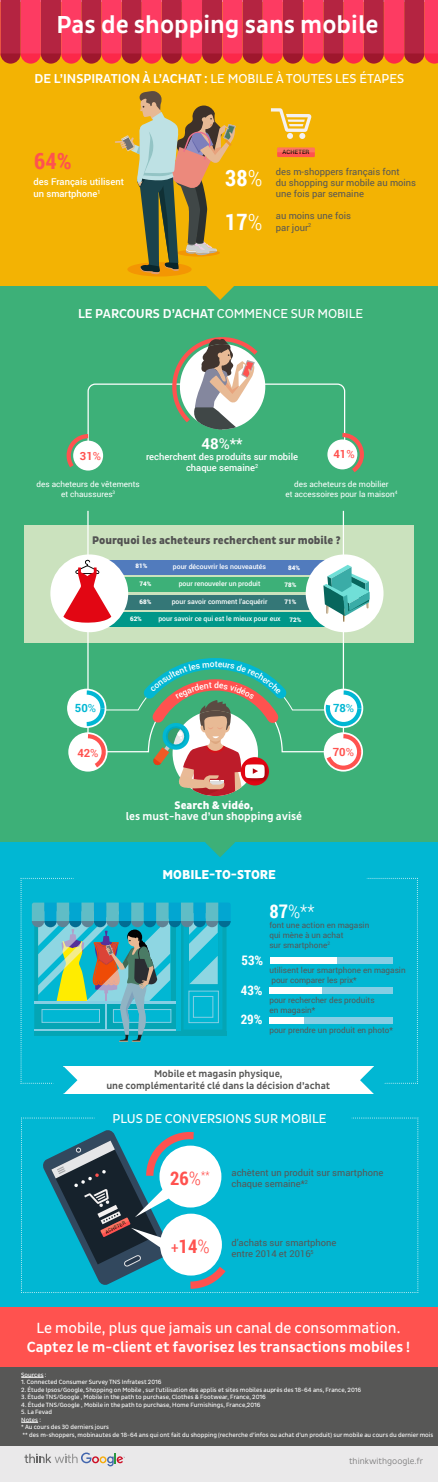
<style>
.page{position:relative;width:438px;height:1482px;background:#fff}
.page>*{position:absolute;margin:0;border:0;box-sizing:border-box;transform-origin:0 0}
.t1{font:500 25px "Pluto Sans Cond";color:#fff}
.t2{font:700 22.5px "Roboto Condensed";color:#fff}
.t3{font:700 22.5px "Roboto Condensed";color:#ff524f}
.t4{font:700 18.75px "Roboto Condensed";color:#ff524f}
.t5{font:300 18.75px "Roboto Condensed";color:#fff}
.t6{font:500 15px "Pluto Sans Cond";color:#fff}
.t7{font:15px "Pluto Sans Cond";color:#fff}
.t8{font:15px "Roboto";color:#fff}
.t9{font:500 13.12px "Pluto Sans Cond";color:#fff}
.t10{font:13.12px "Pluto Sans Cond";color:#fff}
.t11{font:800 13.12px "Pluto Sans Cond";color:#fff}
.t12{font:700 13.12px "Roboto Condensed";color:#fff}
.t13{font:800 11.25px "Pluto Sans Cond";color:#525252}
.t14{font:500 11.25px "Pluto Sans Cond";color:#fff}
.t15{font:800 11.25px "Pluto Sans Cond";color:#fff}
.t16{font:700 11.25px "Roboto";color:#ff524f}
.t17{font:700 11.25px "Roboto";color:#01b7d3}
.t18{font:500 10px/11.9px "Pluto Sans Cond";color:#575756;text-align:center}
.t19{font:9.38px/11.2px "Roboto";color:#575756}
.t20{font:500 9.38px/11.2px "Roboto";color:#fff;text-align:center}
.t21{font:300 8.75px "Pluto Sans Cond";color:#737373}
.t22{font:8.12px/10px "Roboto";color:#575756}
.t23{font:8.12px/9.4px "Roboto";color:#fff;text-align:center}
.t24{font:500 6.88px "Roboto";color:#fff}
.t25{font:6.25px/7.5px "Pluto Sans Cond";color:#fff}
.t26{font:900 6.25px "Roboto";color:#fff}
.t27{font:500 5.94px "Roboto";letter-spacing:.025em;color:#000}
.t28{font:5.44px "Roboto";color:#575756}
.t29{font:500 4.75px "Roboto";color:#000}
.s1{font-weight:400}
.s2{font-weight:300}
.s3{font-weight:700}
.s4{font-weight:400;font-size:15px}
</style>
<div class="page">
<div style="left:0;top:1364px;width:438px;height:92px;background:#575756"></div>
<div style="left:0;top:46px;width:438px;height:796px;background:#3db078"></div>
<div style="left:0;top:842px;width:438px;height:465px;background:#01b7d3"></div>
<div style="left:0;top:2px;width:438px;height:284px;background:#f3b303"></div>
<div style="left:0;top:1445px;width:438px;height:36px;background:#eae9ea"></div>
<svg style="left:24px;top:1452px;width:101px;height:14px"></svg>
<div style="left:0;top:1307px;width:438px;height:59px;background:#ff524f"></div>
<svg style="left:205px;top:842px;width:30px;height:15px"></svg>
<svg style="left:271px;top:108px;width:40px;height:31px"></svg>
<div style="left:24px;top:525px;width:389px;height:117px;background:#cbe2be"></div>
<svg style="left:21px;top:1376px;width:23px;height:1px"></svg>
<svg style="left:21px;top:1421px;width:17px;height:1px"></svg>
<div style="left:93px;top:612px;width:252px;height:14px;background:#009789"></div>
<div style="left:93px;top:595px;width:252px;height:14px;background:#347777"></div>
<div style="left:93px;top:577px;width:252px;height:14px;background:#3db078"></div>
<div style="left:93px;top:560px;width:252px;height:14px;background:#517bbd"></div>
<svg style="left:20px;top:877px;width:398px;height:216px"></svg>
<svg style="left:0;top:0;width:438px;height:64px;background:#d8334a"></svg>
<svg style="left:66px;top:337px;width:298px;height:136px"></svg>
<div style="left:327px;top:439px;width:30px;height:30px;background:#fff;border-radius:50%"></div>
<hr style="left:342px;top:511px;width:2px;height:248px;background:#fff">
<hr style="left:87px;top:511px;width:2px;height:229px;background:#fff">
<div style="left:67px;top:688px;width:39px;height:40px;background:#fff;border-radius:50%"></div>
<div style="left:68px;top:732px;width:39px;height:39px;background:#fff;border-radius:50%"></div>
<div style="left:50px;top:554px;width:78px;height:78px;background:#fff;border-radius:50%"></div>
<svg style="left:63px;top:559px;width:48px;height:63px"></svg>
<div style="left:305px;top:554px;width:78px;height:78px;background:#fff;border-radius:50%"></div>
<svg style="left:323px;top:565px;width:46px;height:57px"></svg>
<svg style="left:21px;top:1117px;width:397px;height:176px"></svg>
<div style="left:277px;top:147px;width:38px;height:10px;background:#ff524f"></div>
<svg style="left:277px;top:147px;width:38px;height:5px"></svg>
<svg style="left:115px;top:91px;width:121px;height:209px"></svg>
<svg style="left:82px;top:652px;width:281px;height:144px"></svg>
<h1 class="t1" style="left:57px;top:10px;width:323px">Pas de shopping sans mobile</h1>
<h3 class="t9" style="left:35px;top:71px;width:371px">DE L’INSPIRATION À L’ACHAT : <span class="s1">LE MOBILE À TOUTES LES ÉTAPES</span></h3>
<h2 class="t3" style="left:34px;top:145px;width:39px">64%</h2>
<h3 class="t20" style="left:34px;top:176px;width:92px;text-align:left">des Français utilisent un smartphone<sup>1</sup></h3>
<p class="t27" style="left:282px;top:148px;width:29px">ACHETER</p>
<h2 class="t2" style="left:225px;top:162px;width:39px">38<span class="s2">%</span></h2>
<h3 class="t19" style="left:276px;top:165px;width:142px">des m-shoppers français font<br>du shopping sur mobile au moins une fois par semaine</h3>
<h3 class="t19" style="left:276px;top:210px;width:77px">au moins une fois par jour</h3>
<h2 class="t2" style="left:225px;top:206px;width:39px">17<span class="s2">%</span></h2>
<p class="t28" style="left:308px;top:222px;width:5px">2</p>
<h3 class="t9" style="left:78px;top:306px;width:286px">LE PARCOURS D’ACHAT <span class="s1">COMMENCE SUR MOBILE</span></h3>
<h3 class="t8" style="left:201px;top:433px;width:43px"><span class="s3">48</span>%**</h3>
<h3 class="t20" style="left:146px;top:451px;width:153px">recherchent des produits sur mobile chaque semaine<sup>2</sup></h3>
<h3 class="t23" style="left:285px;top:479px;width:113px">des acheteurs de mobilier<br>et accessoires pour la maison<sup>4</sup></h3>
<h3 class="t16" style="left:333px;top:446px;width:23px">41<span class="s1">%</span></h3>
<h3 class="t16" style="left:80px;top:448px;width:23px">31<span class="s1">%</span></h3>
<h3 class="t23" style="left:37px;top:479px;width:105px">des acheteurs de vêtements et chaussures<sup>3</sup></h3>
<h3 class="t13" style="left:92px;top:534px;width:250px">Pourquoi les acheteurs recherchent sur mobile ?</h3>
<p class="t26" style="left:135px;top:562px;width:13px">81%</p>
<p class="t26" style="left:139px;top:579px;width:13px">74%</p>
<p class="t26" style="left:139px;top:597px;width:13px">68%</p>
<p class="t24" style="left:173px;top:561px;width:95px">pour découvrir les nouveautés</p>
<p class="t24" style="left:178px;top:579px;width:83px">pour renouveler un produit</p>
<p class="t24" style="left:172px;top:596px;width:97px">pour savoir comment l’acquérir</p>
<p class="t26" style="left:288px;top:563px;width:13px">84%</p>
<p class="t26" style="left:284px;top:580px;width:13px">78%</p>
<p class="t26" style="left:284px;top:597px;width:13px">71%</p>
<p class="t26" style="left:130px;top:615px;width:13px">62%</p>
<p class="t24" style="left:158px;top:614px;width:124px">pour savoir ce qui est le mieux pour eux</p>
<p class="t26" style="left:289px;top:615px;width:13px">72%</p>
<h3 class="t17" style="left:75px;top:699px;width:23px">50<span class="s1">%</span></h3>
<h3 class="t17" style="left:333px;top:700px;width:23px">78<span class="s1">%</span></h3>
<h3 class="t16" style="left:77px;top:744px;width:23px">42<span class="s1">%</span></h3>
<h3 class="t16" style="left:332px;top:744px;width:23px">70<span class="s1">%</span></h3>
<h3 class="t15" style="left:174px;top:798px;width:80px">Search &amp; vidéo,</h3>
<h3 class="t14" style="left:126px;top:810px;width:178px">les must-have d’un shopping avisé</h3>
<h3 class="t11" style="left:162px;top:867px;width:115px">MOBILE-TO-STORE</h3>
<h3 class="t5" style="left:269px;top:897px;width:47px"><span class="s3">87</span>%**</h3>
<h3 class="t22" style="left:269px;top:919px;width:101px">font une action en magasin qui mène à un achat<br>sur smartphone<sup>2</sup></h3>
<h3 class="t12" style="left:241px;top:951px;width:23px">53%</h3>
<h3 class="t22" style="left:269px;top:964px;width:138px">utilisent leur smartphone en magasin pour comparer les prix*</h3>
<h3 class="t22" style="left:269px;top:994px;width:107px">pour rechercher des produits en magasin*</h3>
<h3 class="t22" style="left:269px;top:1024px;width:125px">pour prendre un produit en photo*</h3>
<h3 class="t12" style="left:241px;top:980px;width:23px">43%</h3>
<h3 class="t12" style="left:240px;top:1010px;width:23px">29%</h3>
<h3 class="t18" style="left:106px;top:1068px;width:225px">Mobile et magasin physique,<br>une complémentarité clé dans la décision d’achat</h3>
<h3 class="t10" style="left:112px;top:1110px;width:215px">PLUS DE CONVERSIONS SUR MOBILE</h3>
<p class="t29" style="left:104px;top:1228px;width:23px;rotate:-26deg">ACHETER</p>
<h3 class="t4" style="left:170px;top:1164px;width:41px">26<span class="s2">%</span><sup>**</sup></h3>
<h3 class="t4" style="left:171px;top:1232px;width:40px"><span class="s4">+</span>14<span class="s2">%</span></h3>
<h3 class="t19" style="left:231px;top:1166px;width:153px">achètent un produit sur smartphone chaque semaine*<sup>2</sup></h3>
<h3 class="t19" style="left:231px;top:1236px;width:106px">d’achats sur smartphone entre 2014 et 2016<sup>5</sup></h3>
<h3 class="t7" style="left:36px;top:1319px;width:365px">Le mobile, plus que jamais un canal de consommation.</h3>
<h3 class="t6" style="left:27px;top:1338px;width:385px">Captez le m-client et favorisez les transactions mobiles !</h3>
<p class="t25" style="left:21px;top:1370px;width:27px">Sources :</p>
<p class="t25" style="left:21px;top:1378px;width:142px">1. Connected Consumer Survey TNS Infratest 2016</p>
<p class="t25" style="left:21px;top:1385px;width:341px">2. Étude Ipsos/Google, Shopping on Mobile , sur l’utilisation des applis et sites mobiles auprès des 18-64 ans, France, 2016</p>
<p class="t25" style="left:21px;top:1393px;width:246px">3. Étude TNS/Google , Mobile in the path to purchase, Clothes &amp; Footwear, France, 2016</p>
<p class="t25" style="left:21px;top:1400px;width:241px">4. Étude TNS/Google , Mobile in the path to purchase, Home Furnishings, France,2016</p>
<p class="t25" style="left:21px;top:1408px;width:413px">5. La Fevad<br>Notes :<br>* Au cours des 30 derniers jours<br>** des m-shoppers, mobinautes de 18-64 ans qui ont fait du shopping (recherche d’infos ou achat d’un produit) sur mobile au cours du dernier mois</p>
<h3 class="t21" style="left:349px;top:1455px;width:76px">thinkwithgoogle.fr</h3>
</div>
